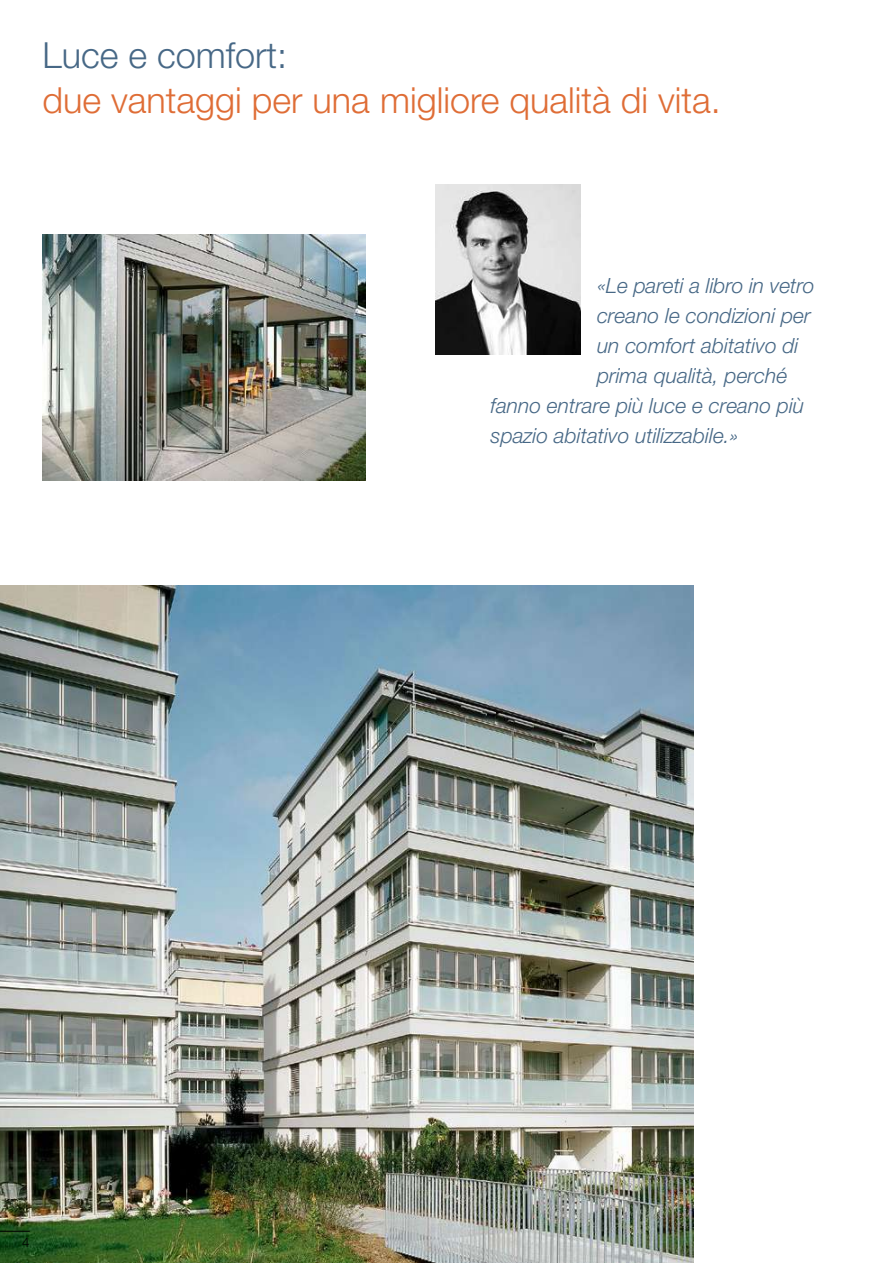
<style>
.page{position:relative;width:893px;height:1263px;background:#fff}
.page>*{position:absolute;margin:0;border:0;box-sizing:border-box;transform-origin:0 0}
.t1{font:300 36px "Helvetica Neue LT Std";color:#df6d36}
.t2{font:300 36px "Helvetica Neue LT Std";color:#476886}
.t3{font:italic 300 21px "Helvetica Neue LT Std";color:#476886}
.t4{font:300 13.5px "Helvetica Neue LT Std";color:#000}
</style>
<div class="page">
<img style="left:0;top:586px;width:693px;height:677px">
<img style="left:435px;top:184px;width:145px;height:170px">
<img style="left:43px;top:234px;width:323px;height:246px">
<hr style="left:0;top:1231px;width:30px;height:1px;background:#000">
<h1 class="t2" style="left:43px;top:33px;width:246px">Luce e comfort:</h1>
<h1 class="t1" style="left:43px;top:78px;width:680px">due vantaggi per una migliore qualità di vita.</h1>
<p class="t3" style="left:597px;top:273px;width:219px">«Le pareti a libro in vetro</p>
<p class="t3" style="left:597px;top:303px;width:215px">creano le condizioni per</p>
<p class="t3" style="left:597px;top:333px;width:203px">un comfort abitativo di</p>
<p class="t3" style="left:597px;top:363px;width:192px">prima qualità, perché</p>
<p class="t3" style="left:491px;top:393px;width:315px">fanno entrare più luce e creano più</p>
<p class="t3" style="left:491px;top:423px;width:250px">spazio abitativo utilizzabile.»</p>
<p class="t4" style="left:22px;top:1234px;width:9px">4</p>
</div>
